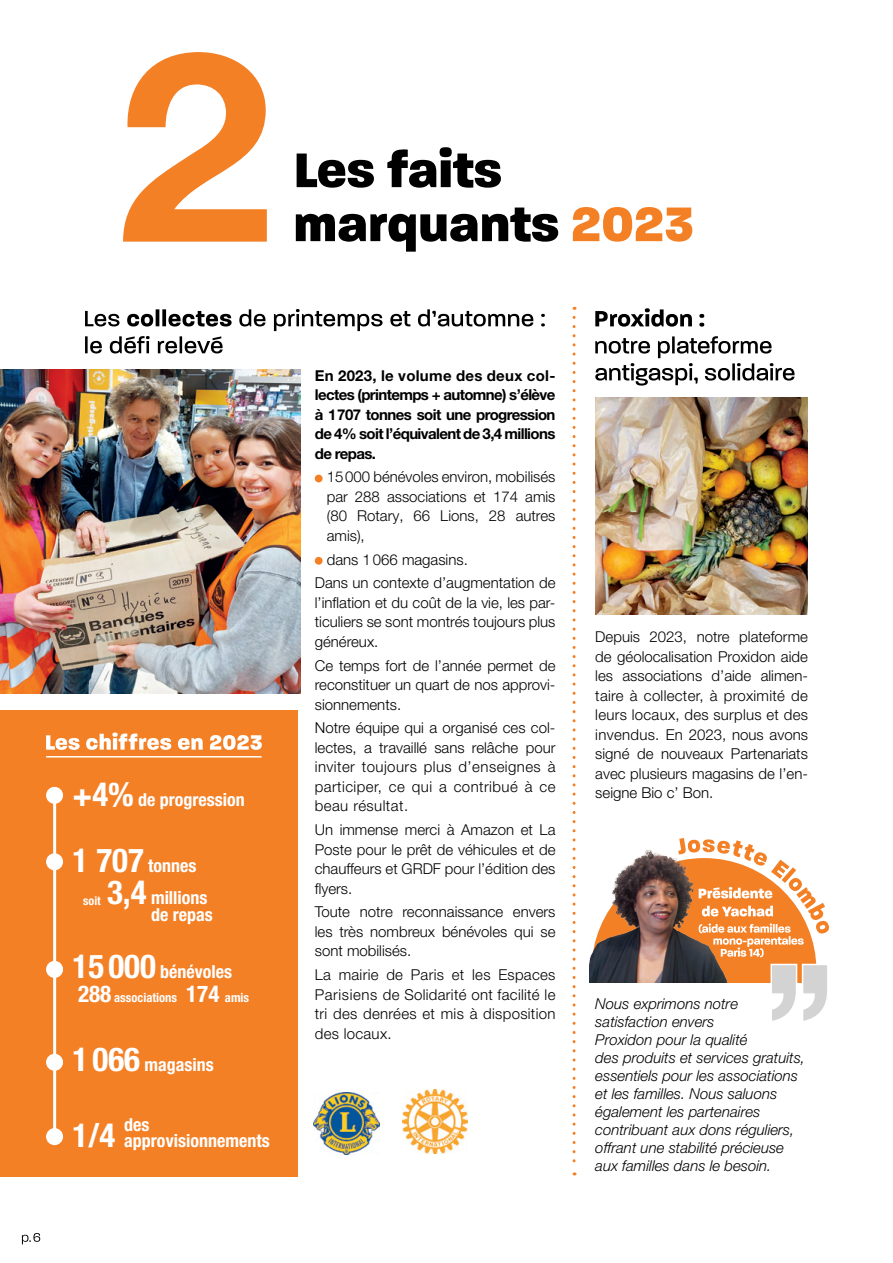
<style>
.page{position:relative;width:893px;height:1263px;background:#fff}
.page>*{position:absolute;margin:0;border:0;box-sizing:border-box;transform-origin:0 0}
.t1{font:700 condensed 33px "Helvetica Neue LT Pro";color:#fff}
.t2{font:700 condensed 18px/16.5px "Helvetica Neue LT Pro";color:#fff;text-align:right}
.t3{font:300 15px/19.5px "Helvetica Neue LT Pro";color:#000;text-align:justify}
.t4{font:italic 300 15px/18px "Helvetica Neue LT Pro";color:#000}
.t5{font:700 15px/19.5px "Helvetica Neue LT Pro";letter-spacing:-.04em;color:#000;text-align:justify}
.t6{font:700 condensed 12.6px "Helvetica Neue LT Pro";color:#fff}
.t7{font:700 condensed 12px "Helvetica Neue LT Pro";color:#fff}
.s1{font-size:33px}
.s2{font-size:23.1px}
</style>
<div class="page">
<svg style="left:123px;top:52px;width:144px;height:190px"></svg>
<svg style="left:573px;top:207px;width:119px;height:35px"></svg>
<svg style="left:296px;top:208px;width:262px;height:44px"></svg>
<svg style="left:297px;top:147px;width:204px;height:41px"></svg>
<svg style="left:85px;top:309px;width:460px;height:44px"></svg>
<svg style="left:595px;top:308px;width:109px;height:19px"></svg>
<svg style="left:595px;top:336px;width:200px;height:50px"></svg>
<img style="left:595px;top:398px;width:213px;height:216px">
<div style="left:591px;top:858px;width:225px;height:225px;background:#f48026;border-radius:50%"></div>
<div style="left:587px;top:983px;width:235px;height:79px;background:#fff"></div>
<img style="left:589px;top:850px;width:139px;height:133px">
<img style="left:0;top:370px;width:301px;height:323px">
<svg style="left:573px;top:317px;width:3px;height:858px"></svg>
<div style="left:0;top:710px;width:298px;height:466px;background:#f48026"></div>
<img style="left:314px;top:1092px;width:65px;height:62px">
<img style="left:403px;top:1090px;width:64px;height:64px">
<hr style="left:46px;top:756px;width:216px;height:1px;background:#fff">
<svg style="left:46px;top:732px;width:216px;height:18px"></svg>
<hr style="left:53px;top:796px;width:3px;height:337px;background:#fff">
<div style="left:46px;top:787px;width:17px;height:17px;background:#fff;border-radius:50%"></div>
<div style="left:46px;top:853px;width:17px;height:17px;background:#fff;border-radius:50%"></div>
<div style="left:46px;top:961px;width:17px;height:17px;background:#fff;border-radius:50%"></div>
<div style="left:46px;top:1054px;width:17px;height:17px;background:#fff;border-radius:50%"></div>
<div style="left:46px;top:1128px;width:17px;height:17px;background:#fff;border-radius:50%"></div>
<div style="left:315px;top:475px;width:8px;height:7px;background:#f48026;border-radius:50%"></div>
<div style="left:315px;top:557px;width:8px;height:8px;background:#f48026;border-radius:50%"></div>
<svg style="left:678px;top:838px;width:151px;height:119px"></svg>
<div style="left:595px;top:998px;width:213px;height:199px;background:#fff"></div>
<svg style="left:770px;top:963px;width:57px;height:58px"></svg>
<svg style="left:22px;top:1233px;width:18px;height:11px"></svg>
<p class="t2" style="left:73px;top:791px;width:174px"><span class="s1">+4%</span> de progression</p>
<p class="t2" style="left:73px;top:858px;width:125px"><span class="s1">1 707</span> tonnes</p>
<p class="t2" style="left:107px;top:890px;width:107px"><span class="s1">3,4</span> millions de repas</p>
<p class="t7" style="left:83px;top:893px;width:19px">soit</p>
<p class="t2" style="left:73px;top:964px;width:161px"><span class="s1">15 000</span> bénévoles</p>
<p class="t6" style="left:78px;top:990px;width:173px"><span class="s2">288</span> associations <span class="s2">174</span> amis</p>
<p class="t2" style="left:73px;top:1056px;width:143px"><span class="s1">1 066</span> magasins</p>
<h1 class="t1" style="left:73px;top:1115px;width:44px">1/4</h1>
<p class="t2" style="left:124px;top:1116px;width:147px;text-align:left">des approvisionnements</p>
<p class="t5" style="left:315px;top:365px;width:242px">En 2023, le volume des deux col&shy;lectes (printemps + automne) s’élève à 1707 tonnes soit une progression de 4% soit l’équivalent de 3,4 millions de repas.</p>
<p class="t3" style="left:327px;top:467px;width:230px">15000 bénévoles environ, mobilisés par 288 associations et 174 amis (80 Rotary, 66 Lions, 28 autres amis),</p>
<p class="t3" style="left:315px;top:547px;width:242px;line-height:23.7px;text-indent:12px">dans 1066 magasins.<br>Dans un contexte d’augmentation de</p>
<p class="t3" style="left:315px;top:592px;width:242px">l’inflation et du coût de la vie, les par&shy;ticuliers se sont montrés toujours plus généreux.</p>
<p class="t3" style="left:315px;top:655px;width:242px">Ce temps fort de l’année permet de reconstituer un quart de nos approvi&shy;sionnements.</p>
<p class="t3" style="left:315px;top:718px;width:242px">Notre équipe qui a organisé ces col&shy;lectes, a travaillé sans relâche pour inviter toujours plus d’enseignes à participer, ce qui a contribué à ce beau résultat.</p>
<p class="t3" style="left:315px;top:820px;width:242px">Un immense merci à Amazon et La Poste pour le prêt de véhicules et de chauffeurs et GRDF pour l’édition des flyers.</p>
<p class="t3" style="left:315px;top:902px;width:242px">Toute notre reconnaissance envers les très nombreux bénévoles qui se sont mobilisés.</p>
<p class="t3" style="left:315px;top:965px;width:242px">La mairie de Paris et les Espaces Parisiens de Solidarité ont facilité le tri des denrées et mis à disposition des locaux.</p>
<p class="t3" style="left:595px;top:627px;width:214px">Depuis 2023, notre plateforme de géolocalisation Proxidon aide les associations d’aide alimen&shy;taire à collecter, à proximité de leurs locaux, des surplus et des invendus. En 2023, nous avons signé de nouveaux Partenariats avec plusieurs magasins de l’en&shy;seigne Bio c’ Bon.</p>
<p class="t4" style="left:595px;top:994px;width:211px">Nous exprimons notre satisfaction envers<br>Proxidon pour la qualité<br>des produits et services gratuits, essentiels pour les associations et les familles. Nous saluons également les partenaires contribuant aux dons réguliers, offrant une stabilité précieuse aux familles dans le besoin.</p>
</div>
